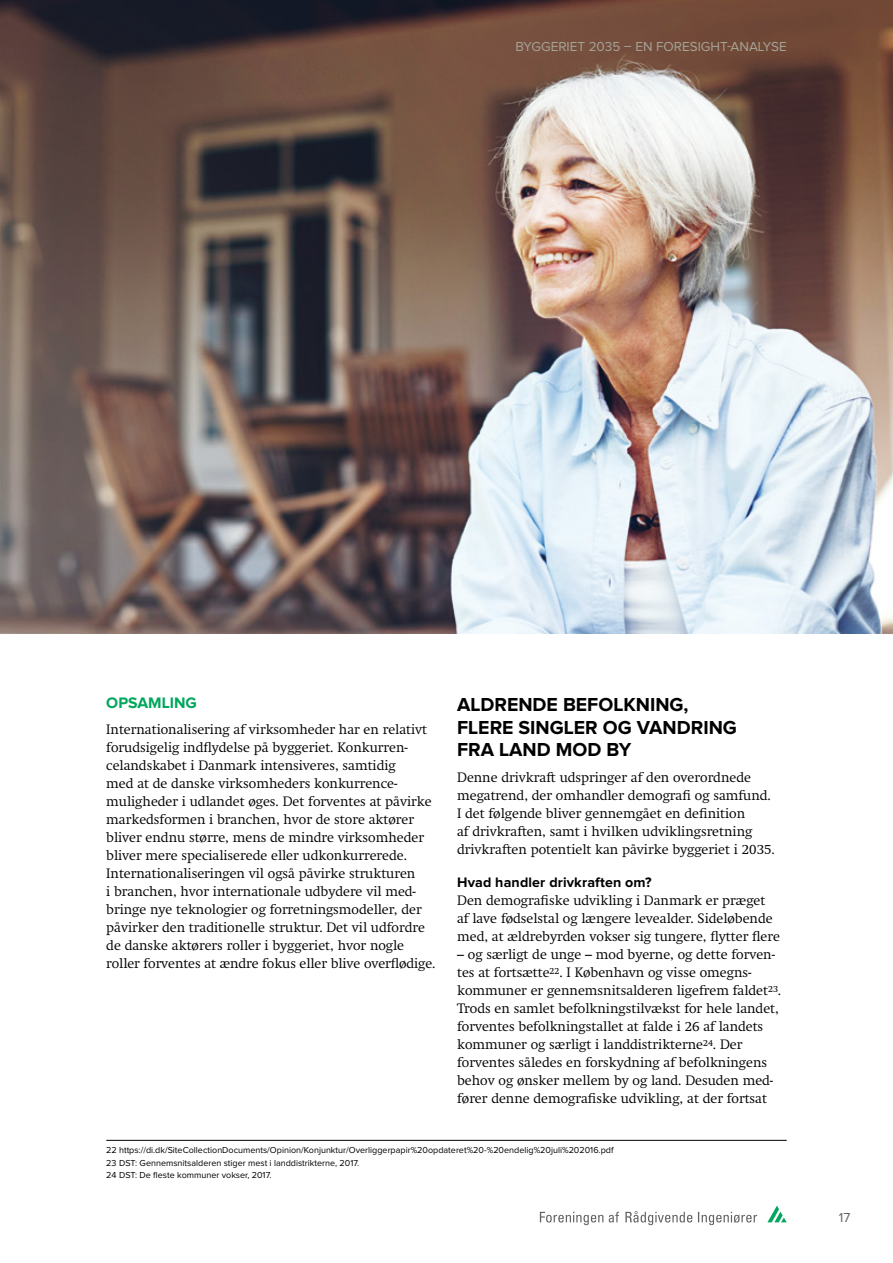
<style>
.page{position:relative;width:893px;height:1263px;background:#fff}
.page>*{position:absolute;margin:0;border:0;box-sizing:border-box;transform-origin:0 0}
.Mellemrubrik_1_13_15{font:700 19.5px/22.5px "Proxima Nova";color:#000}
.Mellemrubrik_1_10_5{font:700 15.75px "Proxima Nova";color:#00a75d}
.Mellemrubrik_2_9_5_1{font:700 14.25px "Proxima Nova";letter-spacing:.01em;color:#000}
.Brød_9_12{font:300 13.5px/18px "Swift";color:#000}
.t1{font:13.5px "Proxima Nova";color:#a5a497}
.t2{font:13.5px "Proxima Nova";color:#646363}
.Første_fodnote{font:9px "Proxima Nova";color:#000}
.Notetekster{font:9px "Proxima Nova";color:#000}
</style>
<div class="page">
<img style="left:0;top:0;width:893px;height:634px">
<svg style="left:767px;top:1206px;width:20px;height:16px"></svg>
<svg style="left:540px;top:1212px;width:63px;height:13px"></svg>
<svg style="left:609px;top:1212px;width:10px;height:10px"></svg>
<svg style="left:625px;top:1211px;width:67px;height:14px"></svg>
<svg style="left:698px;top:1212px;width:59px;height:13px"></svg>
<hr style="left:106px;top:1140px;width:681px;height:1px;background:#000">
<p class="t1" style="left:515px;top:40px;width:273px">BYGGERIET 2035 – EN FORESIGHT-ANALYSE</p>
<p class="Mellemrubrik_1_10_5" style="left:106px;top:696px;width:92px">OPSAMLING</p>
<p class="Brød_9_12" style="left:106px;top:721px;width:331px">Internationalisering af virksomheder har en relativt forudsigelig indflydelse på byggeriet. Konkurren&shy;celandskabet i Danmark intensiveres, samtidig<br>med at de danske virksomheders konkurrence&shy;muligheder i udlandet øges. Det forventes at påvirke markedsformen i branchen, hvor de store aktører bliver endnu større, mens de mindre virksomheder bliver mere specialiserede eller udkonkurrerede.<br>Internationaliseringen vil også påvirke strukturen<br>i branchen, hvor internationale udbydere vil med&shy;bringe nye teknologier og forretningsmodeller, der påvirker den traditionelle struktur. Det vil udfordre de danske aktørers roller i byggeriet, hvor nogle roller forventes at ændre fokus eller blive overflødige.</p>
<p class="Mellemrubrik_1_13_15" style="left:457px;top:694px;width:281px">ALDRENDE BEFOLKNING,<br>FLERE SINGLER OG VANDRING<br>FRA LAND MOD BY</p>
<p class="Brød_9_12" style="left:457px;top:769px;width:319px">Denne drivkraft udspringer af den overordnede megatrend, der omhandler demografi og samfund.<br>I det følgende bliver gennemgået en definition<br>af drivkraften, samt i hvilken udviklingsretning drivkraften potentielt kan påvirke byggeriet i 2035.</p>
<p class="Mellemrubrik_2_9_5_1" style="left:457px;top:876px;width:196px">Hvad handler drivkraften om?</p>
<p class="Brød_9_12" style="left:457px;top:892px;width:324px">Den demografiske udvikling i Danmark er præget af lave fødselstal og længere levealder. Sideløbende med, at ældrebyrden vokser sig tungere, flytter flere</p>
<p class="Brød_9_12" style="left:457px;top:946px;width:326px">– og særligt de unge – mod byerne, og dette forven&shy;tes at fortsætte<sup>22</sup>. I København og visse omegns&shy;kommuner er gennemsnitsalderen ligefrem faldet<sup>23</sup>.<br>Trods en samlet befolkningstilvækst for hele landet, forventes befolkningstallet at falde i 26 af landets kommuner og særligt i landdistrikterne<sup>24</sup>. Der forventes således en forskydning af befolkningens behov og ønsker mellem by og land. Desuden med&shy;fører denne demografiske udvikling, at der fortsat</p>
<p class="Første_fodnote" style="left:106px;top:1146px;width:509px">22 https://di.dk/SiteCollectionDocuments/Opinion/Konjunktur/Overliggerpapir%20opdateret%20-%20endelig%20juli%202016.pdf</p>
<p class="Notetekster" style="left:106px;top:1158px;width:255px">23 DST: Gennemsnitsalderen stiger mest i landdistrikterne, 2017.</p>
<p class="Notetekster" style="left:106px;top:1171px;width:167px">24 DST: De fleste kommuner vokser, 2017.</p>
<p class="t2" style="left:839px;top:1212px;width:13px">17</p>
</div>
